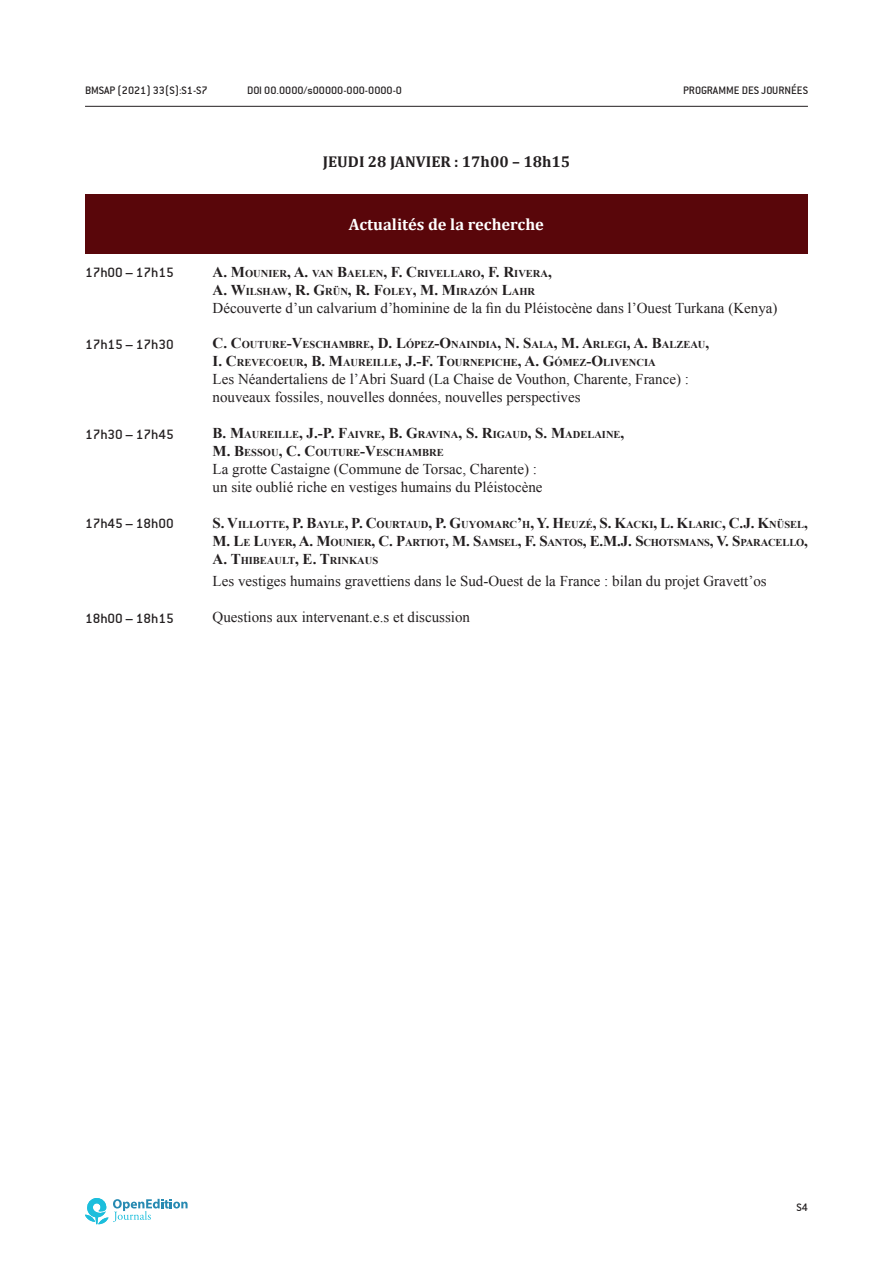
<style>
.page{position:relative;width:893px;height:1263px;background:#fff}
.page>*{position:absolute;margin:0;border:0;box-sizing:border-box;transform-origin:0 0}
.BMSAP_-_Titre_1{font:700 16.5px "Cambria";color:#fff}
.BMSAP_-_Titre_1-2{font:700 15.75px "Cambria";color:#231f20}
.t1{font:15px "Times New Roman";color:#231f20}
.t2{font:15px "Conduit ITC";color:#231f20}
.t3{font:12px "Conduit ITC";color:#231f20}
.t4{font:700 10.5px/18px "Times New Roman";color:#231f20;text-align:justify}
.s1{font-size:15px}
</style>
<div class="page">
<hr style="left:85px;top:106px;width:723px;height:1px;background:#231f20">
<svg style="left:85px;top:1198px;width:103px;height:26px"></svg>
<div style="left:85px;top:194px;width:723px;height:60px;background:#59060a"></div>
<p class="t3" style="left:85px;top:83px;width:124px">BMSAP (2021) 33(S):S1-S7</p>
<p class="t3" style="left:247px;top:83px;width:156px">DOI 00.0000/s00000-000-0000-0</p>
<p class="BMSAP_-_Titre_1-2" style="left:323px;top:150px;width:249px">JEUDI 28 JANVIER : 17h00 – 18h15</p>
<p class="BMSAP_-_Titre_1" style="left:349px;top:213px;width:196px">Actualités de la recherche</p>
<p class="t3" style="left:683px;top:83px;width:126px">PROGRAMME DES JOURNÉES</p>
<p class="t2" style="left:85px;top:264px;width:90px">17h00 – 17h15</p>
<p class="t4" style="left:213px;top:264px;width:341px"><span class="s1">A. M</span>OUNIER<span class="s1">, A.</span> VAN <span class="s1">B</span>AELEN<span class="s1">, F. C</span>RIVELLARO<span class="s1">, F. R</span>IVERA<span class="s1">,</span></p>
<p class="t4" style="left:213px;top:282px;width:324px"><span class="s1">A. W</span>ILSHAW<span class="s1">, R. G</span>RÜN<span class="s1">, R. F</span>OLEY<span class="s1">, M. M</span>IRAZÓN <span class="s1">L</span>AHR</p>
<p class="t1" style="left:213px;top:297px;width:566px">Découverte d’un calvarium d’hominine de la fin du Pléistocène dans l’Ouest Turkana (Kenya)</p>
<p class="t2" style="left:85px;top:336px;width:90px">17h15 – 17h30</p>
<p class="t4" style="left:213px;top:335px;width:498px"><span class="s1">C. C</span>OUTURE<span class="s1">-V</span>ESCHAMBRE<span class="s1">, D. L</span>ÓPEZ<span class="s1">-O</span>NAINDIA<span class="s1">, N. S</span>ALA<span class="s1">, M. A</span>RLEGI<span class="s1">, A. B</span>ALZEAU<span class="s1">,</span></p>
<p class="t4" style="left:213px;top:353px;width:445px"><span class="s1">I. C</span>REVECOEUR<span class="s1">, B. M</span>AUREILLE<span class="s1">, J.-F. T</span>OURNEPICHE<span class="s1">, A. G</span>ÓMEZ<span class="s1">-O</span>LIVENCIA</p>
<p class="t1" style="left:213px;top:369px;width:478px">Les Néandertaliens de l’Abri Suard (La Chaise de Vouthon, Charente, France) :</p>
<p class="t1" style="left:213px;top:387px;width:369px">nouveaux fossiles, nouvelles données, nouvelles perspectives</p>
<p class="t2" style="left:85px;top:426px;width:90px">17h30 – 17h45</p>
<p class="t4" style="left:213px;top:425px;width:413px"><span class="s1">B. M</span>AUREILLE<span class="s1">, J.-P. F</span>AIVRE<span class="s1">, B. G</span>RAVINA<span class="s1">, S. R</span>IGAUD<span class="s1">, S. M</span>ADELAINE<span class="s1">,</span></p>
<p class="t4" style="left:213px;top:443px;width:233px"><span class="s1">M. B</span>ESSOU<span class="s1">, C. C</span>OUTURE<span class="s1">-V</span>ESCHAMBRE</p>
<p class="t1" style="left:213px;top:459px;width:326px">La grotte Castaigne (Commune de Torsac, Charente) :</p>
<p class="t1" style="left:213px;top:477px;width:331px">un site oublié riche en vestiges humains du Pléistocène</p>
<p class="t2" style="left:85px;top:515px;width:90px">17h45 – 18h00</p>
<p class="t4" style="left:213px;top:515px;width:597px"><span class="s1">S. V</span>ILLOTTE<span class="s1">, P. B</span>AYLE<span class="s1">, P. C</span>OURTAUD<span class="s1">, P. G</span>UYOMARC<span class="s1">’</span>H<span class="s1">, Y. H</span>EUZÉ<span class="s1">, S. K</span>ACKI<span class="s1">, L. K</span>LARIC<span class="s1">, C.J. K</span>NÜSEL<span class="s1">, M. L</span>E <span class="s1">L</span>UYER<span class="s1">, A. M</span>OUNIER<span class="s1">, C. P</span>ARTIOT<span class="s1">, M. S</span>AMSEL<span class="s1">, F. S</span>ANTOS<span class="s1">, E.M.J. S</span>CHOTSMANS<span class="s1">, V. S</span>PARACELLO<span class="s1">, A. T</span>HIBEAULT<span class="s1">, E. T</span>RINKAUS</p>
<p class="t1" style="left:213px;top:571px;width:556px">Les vestiges humains gravettiens dans le Sud-Ouest de la France : bilan du projet Gravett’os</p>
<p class="t2" style="left:85px;top:609px;width:90px">18h00 – 18h15</p>
<p class="t1" style="left:213px;top:607px;width:259px">Questions aux intervenant.e.s et discussion</p>
<p class="t3" style="left:796px;top:1200px;width:13px">S4</p>
</div>
